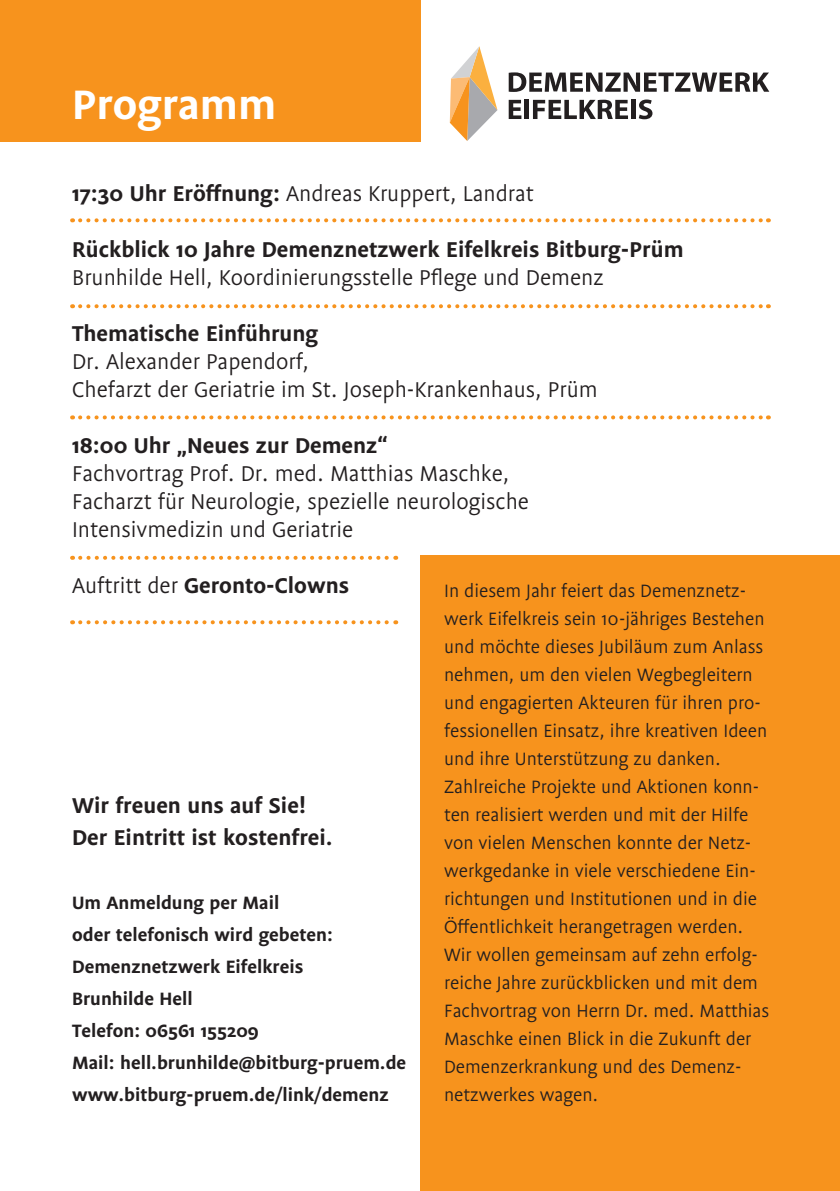
<style>
.page{position:relative;width:840px;height:1191px;background:#fff}
.page>*{position:absolute;margin:0;border:0;box-sizing:border-box;transform-origin:0 0}
.t1{font:700 46px "Flex";color:#fff}
.t2{font:24px/28px "Flex";color:#231f20}
.t3{font:700 24px/32px "Flex";color:#231f20}
.t4{font:20px/28px "Flex";color:#231f20}
.t5{font:700 20px/32px "Flex";color:#231f20}
.s1{font-weight:700}
.s2{font-weight:400}
</style>
<div class="page">
<div style="left:0;top:0;width:420px;height:141px;background:#f7931d"></div>
<div style="left:420px;top:556px;width:419px;height:635px;background:#f7931d"></div>
<svg style="left:449px;top:46px;width:48px;height:95px"></svg>
<svg style="left:508px;top:72px;width:260px;height:20px"></svg>
<svg style="left:508px;top:100px;width:13px;height:19px"></svg>
<hr style="left:524px;top:100px;width:4px;height:19px;background:#231f20">
<svg style="left:533px;top:100px;width:94px;height:19px"></svg>
<div style="left:630px;top:100px;width:5px;height:19px;background:#231f20"></div>
<svg style="left:638px;top:99px;width:14px;height:20px"></svg>
<svg style="left:80px;top:304px;width:688px;height:4px"></svg>
<svg style="left:80px;top:218px;width:688px;height:4px"></svg>
<svg style="left:80px;top:415px;width:688px;height:4px"></svg>
<svg style="left:80px;top:556px;width:316px;height:4px"></svg>
<svg style="left:80px;top:620px;width:316px;height:4px"></svg>
<h1 class="t1" style="left:72px;top:78px;width:205px">Programm</h1>
<p class="t2" style="left:72px;top:180px;width:463px"><span class="s1">17:30 Uhr Eröffnung:</span> Andreas Kruppert, Landrat</p>
<p class="t3" style="left:72px;top:233px;width:612px">Rückblick 10 Jahre Demenznetzwerk Eifelkreis Bitburg-Prüm</p>
<p class="t2" style="left:72px;top:264px;width:533px">Brunhilde Hell, Koordinierungsstelle Pflege und Demenz</p>
<p class="t3" style="left:72px;top:317px;width:247px">Thematische Einführung</p>
<p class="t2" style="left:72px;top:348px;width:527px">Dr. Alexander Papendorf,<br>Chefarzt der Geriatrie im St. Joseph-Krankenhaus, Prüm</p>
<p class="t3" style="left:72px;top:429px;width:317px">18:00 Uhr „Neues zur Demenz“</p>
<p class="t2" style="left:72px;top:460px;width:458px">Fachvortrag Prof. Dr. med. Matthias Maschke,<br>Facharzt für Neurologie, spezielle neurologische<br>Intensivmedizin und Geriatrie</p>
<p class="t3" style="left:72px;top:569px;width:278px"><span class="s2">Auftritt der</span> Geronto-Clowns</p>
<p class="t4" style="left:444px;top:577px;width:326px">In diesem Jahr feiert das Demenznetz&shy;werk Eifelkreis sein 10-jähriges Bestehen und möchte dieses Jubiläum zum Anlass nehmen, um den vielen Wegbegleitern und engagierten Akteuren für ihren pro&shy;fessionellen Einsatz, ihre kreativen Ideen und ihre Unterstützung zu danken.<br>Zahlreiche Projekte und Aktionen konn&shy;ten realisiert werden und mit der Hilfe von vielen Menschen konnte der Netz&shy;werkgedanke in viele verschiedene Ein&shy;richtungen und Institutionen und in die Öffentlichkeit herangetragen werden.<br>Wir wollen gemeinsam auf zehn erfolg&shy;reiche Jahre zurückblicken und mit dem Fachvortrag von Herrn Dr. med. Matthias Maschke einen Blick in die Zukunft der Demenzerkrankung und des Demenz&shy;netzwerkes wagen.</p>
<p class="t3" style="left:72px;top:789px;width:262px">Wir freuen uns auf Sie!<br>Der Eintritt ist kostenfrei.</p>
<p class="t5" style="left:72px;top:886px;width:335px">Um Anmeldung per Mail<br>oder telefonisch wird gebeten:<br>Demenznetzwerk Eifelkreis<br>Brunhilde Hell<br>Telefon: 06561 155209<br>Mail: hell.brunhilde@bitburg-pruem.de www.bitburg-pruem.de/link/demenz</p>
</div>
